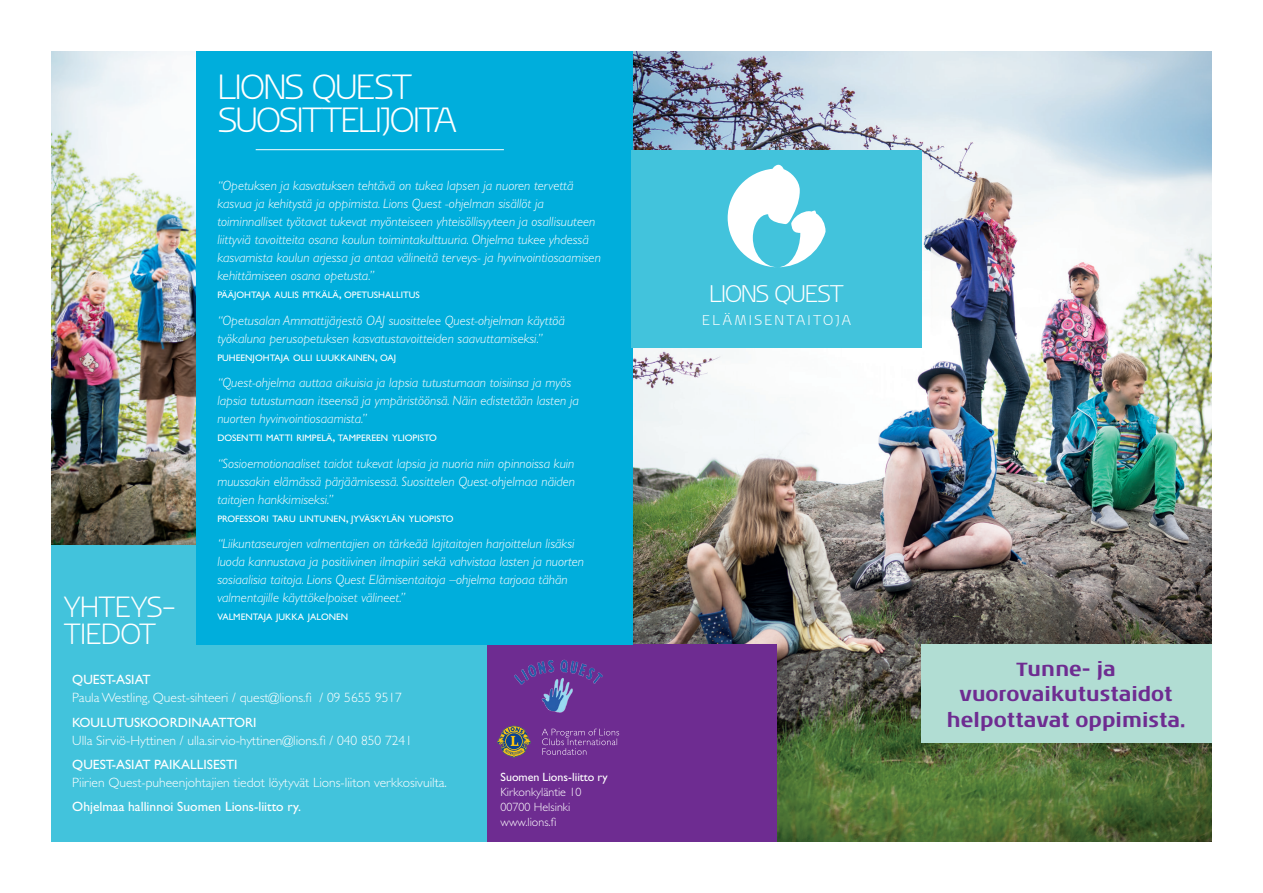
<style>
.page{position:relative;width:1263px;height:893px;background:#fff}
.page>*{position:absolute;margin:0;border:0;box-sizing:border-box;transform-origin:0 0}
.t1{font:300 36px/33px "Noa LT Std";letter-spacing:-.06em;color:#fff}
.t2{font:300 30px/27px "Noa LT Std";letter-spacing:-.03em;color:#fff}
.t3{font:300 24.75px "Noa LT Std";letter-spacing:-.06em;color:#fff}
.t4{font:700 19.5px/25.5px "Noa LT Std";color:#6e2c91;text-align:center}
.t5{font:300 14.7px "Noa LT Std";letter-spacing:.14em;color:#fff}
.t6{font:italic 300 13.5px/18px "Gill Sans Std";color:#fff}
.t7{font:300 13.5px "Gill Sans Std";color:#fff}
.t8{font:13.5px "Gill Sans Std";color:#fff}
.t9{font:300 12px/15px "Gill Sans Std";color:#fff}
.t10{font:12px "Gill Sans Std";color:#fff}
.t11{font:9.45px "Gill Sans Std";color:#fff}
.s1{font-size:13.5px}
</style>
<div class="page">
<img style="left:632px;top:51px;width:580px;height:791px">
<div style="left:487px;top:644px;width:290px;height:198px;background:#6e2c91"></div>
<div style="left:922px;top:644px;width:290px;height:99px;background:#b1ddd3"></div>
<img style="left:51px;top:51px;width:145px;height:494px">
<img style="left:514px;top:659px;width:89px;height:54px">
<div style="left:51px;top:545px;width:435px;height:297px;background:#42c3dc"></div>
<div style="left:196px;top:51px;width:436px;height:593px;background:#00aedc"></div>
<div style="left:631px;top:150px;width:291px;height:198px;background:#42c3dc"></div>
<hr style="left:256px;top:149px;width:248px;height:1px;background:#fff">
<svg style="left:542px;top:729px;width:77px;height:26px"></svg>
<svg style="left:497px;top:726px;width:34px;height:32px"></svg>
<svg style="left:728px;top:165px;width:97px;height:102px"></svg>
<h2 class="t2" style="left:64px;top:594px;width:114px">YHTEYS–<br>TIEDOT</h2>
<h1 class="t1" style="left:217px;top:71px;width:241px">LIONS QUEST<br>SUOSITTELIJOITA</h1>
<p class="t6" style="left:217px;top:177px;width:385px">“Opetuksen ja kasvatuksen tehtävä on tukea lapsen ja nuoren tervettä kasvua ja kehitystä ja oppimista. Lions Quest -ohjelman sisällöt ja toiminnalliset työtavat tukevat myönteiseen yhteisöllisyyteen ja osallisuuteen liittyviä tavoitteita osana koulun toimintakulttuuria. Ohjelma tukee yhdessä kasvamista koulun arjessa ja antaa välineitä terveys- ja hyvinvointiosaamisen kehittämiseen osana opetusta.”</p>
<p class="t11" style="left:217px;top:290px;width:204px">PÄÄJOHTAJA AULIS PITKÄLÄ<span class="s1">,</span> OPETUSHALLITUS</p>
<p class="t6" style="left:217px;top:312px;width:349px">“Opetusalan Ammattijärjestö OAJ suosittelee Quest-ohjelman käyttöä työkaluna perusopetuksen kasvatustavoitteiden saavuttamiseksi.”</p>
<p class="t11" style="left:217px;top:352px;width:180px">PUHEENJOHTAJA OLLI LUUKKAINEN<span class="s1">,</span> OAJ</p>
<p class="t6" style="left:217px;top:374px;width:363px">“Quest-ohjelma auttaa aikuisia ja lapsia tutustumaan toisiinsa ja myös lapsia tutustumaan itseensä ja ympäristöönsä. Näin edistetään lasten ja nuorten hyvinvointiosaamista.”</p>
<p class="t11" style="left:217px;top:433px;width:221px">DOSENTTI MATTI RIMPELÄ<span class="s1">,</span> TAMPEREEN YLIOPISTO</p>
<p class="t6" style="left:217px;top:455px;width:359px;text-align:justify">“Sosioemotionaaliset taidot tukevat lapsia ja nuoria niin opinnoissa kuin muussakin elämässä pärjäämisessä. Suosittelen Quest-ohjelmaa näiden taitojen hankkimiseksi.”</p>
<p class="t11" style="left:217px;top:513px;width:238px">PROFESSORI TARU LINTUNEN<span class="s1">,</span> JYVÄSKYLÄN YLIOPISTO</p>
<p class="t6" style="left:217px;top:535px;width:368px">“Liikuntaseurojen valmentajien on tärkeää lajitaitojen harjoittelun lisäksi luoda kannustava ja positiivinen ilmapiiri sekä vahvistaa lasten ja nuorten sosiaalisia taitoja. Lions Quest Elämisentaitoja –ohjelma tarjoaa tähän valmentajille käyttökelpoiset välineet.”</p>
<p class="t11" style="left:217px;top:612px;width:132px">VALMENTAJA JUKKA JALONEN</p>
<p class="t8" style="left:72px;top:672px;width:80px">QUEST-ASIAT</p>
<p class="t7" style="left:72px;top:690px;width:331px">Paula Westling, Quest-sihteeri / quest@lions.fi / 09 5655 9517</p>
<p class="t8" style="left:72px;top:714px;width:186px">KOULUTUSKOORDINAATTORI</p>
<p class="t7" style="left:72px;top:732px;width:341px">Ulla Sirviö-Hyttinen / ulla.sirvio-hyttinen@lions.fi / 040 850 7241</p>
<p class="t8" style="left:72px;top:757px;width:167px">QUEST-ASIAT PAIKALLISESTI</p>
<p class="t7" style="left:72px;top:775px;width:376px">Piirien Quest-puheenjohtajien tiedot löytyvät Lions-liiton verkkosivuilta.</p>
<p class="t8" style="left:72px;top:799px;width:230px">Ohjelmaa hallinnoi Suomen Lions-liitto ry.</p>
<p class="t10" style="left:500px;top:770px;width:109px">Suomen Lions-liitto ry</p>
<p class="t9" style="left:500px;top:785px;width:82px">Kirkonkyläntie 10<br>00700 Helsinki www.lions.fi</p>
<h3 class="t3" style="left:709px;top:279px;width:136px">LIONS QUEST</h3>
<p class="t5" style="left:702px;top:311px;width:150px">ELÄMISENTAITOJA</p>
<h3 class="t4" style="left:947px;top:657px;width:240px">Tunne- ja vuorovaikutustaidot helpottavat oppimista.</h3>
</div>
